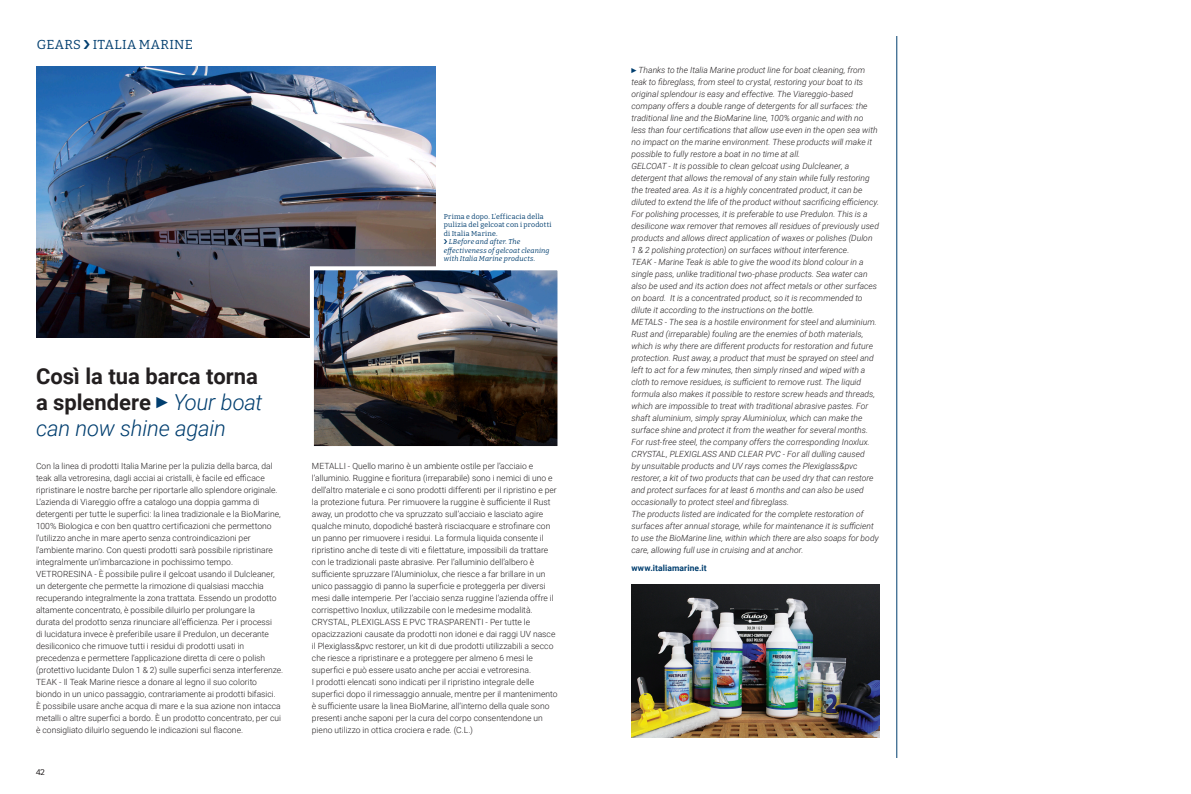
<style>
.page{position:relative;width:1191px;height:794px;background:#fff}
.page>*{position:absolute;margin:0;border:0;box-sizing:border-box;transform-origin:0 0}
.t1{font:700 22px/26px "Roboto";color:#231f20}
.t2{font:13px "Bitter";letter-spacing:.025em;color:#003e6f}
.t3{font:300 8.5px/12px "Roboto";letter-spacing:.005em;color:#231f20}
.t4{font:italic 300 8.5px/12px "Roboto";letter-spacing:.005em;color:#231f20}
.t5{font:700 8.5px "Roboto";letter-spacing:.01em;color:#003e6f}
.t6{font:300 8px "Bitter";color:#231f20}
.t7{font:italic 7px/8.4px "Bitter";letter-spacing:.02em;color:#003e6f}
.t8{font:7px/8.4px "Bitter";letter-spacing:.03em;color:#003e6f}
.s1{font-family:"Andale Mono";font-weight:400;font-size:19px;color:#003e6f}
.s2{font-weight:300;font-style:italic;color:#003e6f}
.s3{font-family:"Andale Mono";font-weight:400;font-style:normal;color:#003e6f}
</style>
<div class="page">
<hr style="left:896px;top:36px;width:1px;height:722px;background:#003e6f">
<img style="left:37px;top:67px;width:399px;height:270px">
<img style="left:315px;top:271px;width:241px;height:174px">
<div style="left:310px;top:266px;width:251px;height:184px;border:4px solid #fff"></div>
<img style="left:631px;top:584px;width:248px;height:153px">
<p class="t2" style="left:37px;top:36px;width:157px">GEARS ITALIA MARINE</p>
<p class="t8" style="left:444px;top:212px;width:109px">Prima e dopo. L’efficacia della pulizia del gelcoat con i prodotti</p>
<p class="t8" style="left:444px;top:229px;width:55px">di Italia Marine.</p>
<p class="t7" style="left:444px;top:237px;width:107px;text-indent:5px">LBefore and after. The effectiveness of gelcoat cleaning with Italia Marine products.</p>
<p class="t1" style="left:36px;top:362px;width:228px">Così la tua barca torna a splendere <span class="s1">►</span> <span class="s2">Your boat can now shine again</span></p>
<p class="t3" style="left:36px;top:459px;width:246px">Con la linea di prodotti Italia Marine per la pulizia della barca, dal teak alla vetroresina, dagli acciai ai cristalli, è facile ed efficace ripristinare le nostre barche per riportarle allo splendore originale.<br>L’azienda di Viareggio offre a catalogo una doppia gamma di detergenti per tutte le superfici: la linea tradizionale e la BioMarine, 100% Biologica e con ben quattro certificazioni che permettono l’utilizzo anche in mare aperto senza controindicazioni per l’ambiente marino. Con questi prodotti sarà possibile ripristinare integralmente un’imbarcazione in pochissimo tempo.</p>
<p class="t3" style="left:36px;top:567px;width:249px">VETRORESINA - È possibile pulire il gelcoat usando il Dulcleaner, un detergente che permette la rimozione di qualsiasi macchia recuperando integralmente la zona trattata. Essendo un prodotto altamente concentrato, è possibile diluirlo per prolungare la<br>durata del prodotto senza rinunciare all’efficienza. Per i processi<br>di lucidatura invece è preferibile usare il Predulon, un decerante desiliconico che rimuove tutti i residui di prodotti usati in precedenza e permettere l’applicazione diretta di cere o polish (protettivo lucidante Dulon 1 &amp; 2) sulle superfici senza interferenze.</p>
<p class="t3" style="left:36px;top:675px;width:246px">TEAK - Il Teak Marine riesce a donare al legno il suo colorito biondo in un unico passaggio, contrariamente ai prodotti bifasici.<br>È possibile usare anche acqua di mare e la sua azione non intacca metalli o altre superfici a bordo. È un prodotto concentrato, per cui è consigliato diluirlo seguendo le indicazioni sul flacone.</p>
<p class="t6" style="left:36px;top:767px;width:10px">42</p>
<p class="t3" style="left:312px;top:459px;width:246px">METALLI - Quello marino è un ambiente ostile per l’acciaio e l’alluminio. Ruggine e fioritura (irreparabile) sono i nemici di uno e dell’altro materiale e ci sono prodotti differenti per il ripristino e per la protezione futura. Per rimuovere la ruggine è sufficiente il Rust away, un prodotto che va spruzzato sull’acciaio e lasciato agire qualche minuto, dopodiché basterà risciacquare e strofinare con un panno per rimuovere i residui. La formula liquida consente il ripristino anche di teste di viti e filettature, impossibili da trattare con le tradizionali paste abrasive. Per l’alluminio dell’albero è sufficiente spruzzare l’Aluminiolux, che riesce a far brillare in un unico passaggio di panno la superficie e proteggerla per diversi mesi dalle intemperie. Per l’acciaio senza ruggine l’azienda offre il corrispettivo Inoxlux, utilizzabile con le medesime modalità.</p>
<p class="t3" style="left:312px;top:615px;width:245px">CRYSTAL, PLEXIGLASS E PVC TRASPARENTI - Per tutte le opacizzazioni causate da prodotti non idonei e dai raggi UV nasce il Plexiglass&amp;pvc restorer, un kit di due prodotti utilizzabili a secco che riesce a ripristinare e a proteggere per almeno 6 mesi le superfici e può essere usato anche per acciai e vetroresina.</p>
<p class="t3" style="left:312px;top:675px;width:247px">I prodotti elencati sono indicati per il ripristino integrale delle superfici dopo il rimessaggio annuale, mentre per il mantenimento è sufficiente usare la linea BioMarine, all’interno della quale sono presenti anche saponi per la cura del corpo consentendone un pieno utilizzo in ottica crociera e rade. (C.L.)</p>
<p class="t4" style="left:631px;top:64px;width:247px"><span class="s3">►</span> Thanks to the Italia Marine product line for boat cleaning, from teak to fibreglass, from steel to crystal, restoring your boat to its original splendour is easy and effective. The Viareggio-based company offers a double range of detergents for all surfaces: the traditional line and the BioMarine line, 100% organic and with no less than four certifications that allow use even in the open sea with no impact on the marine environment. These products will make it possible to fully restore a boat in no time at all.</p>
<p class="t4" style="left:631px;top:160px;width:249px">GELCOAT - It is possible to clean gelcoat using Dulcleaner, a detergent that allows the removal of any stain while fully restoring the treated area. As it is a highly concentrated product, it can be diluted to extend the life of the product without sacrificing efficiency.<br>For polishing processes, it is preferable to use Predulon. This is a desilicone wax remover that removes all residues of previously used products and allows direct application of waxes or polishes (Dulon 1 &amp; 2 polishing protection) on surfaces without interference.</p>
<p class="t4" style="left:631px;top:256px;width:247px">TEAK - Marine Teak is able to give the wood its blond colour in a single pass, unlike traditional two-phase products. Sea water can also be used and its action does not affect metals or other surfaces on board. It is a concentrated product, so it is recommended to dilute it according to the instructions on the bottle.</p>
<p class="t4" style="left:631px;top:316px;width:247px">METALS - The sea is a hostile environment for steel and aluminium.<br>Rust and (irreparable) fouling are the enemies of both materials, which is why there are different products for restoration and future protection. Rust away, a product that must be sprayed on steel and left to act for a few minutes, then simply rinsed and wiped with a cloth to remove residues, is sufficient to remove rust. The liquid formula also makes it possible to restore screw heads and threads, which are impossible to treat with traditional abrasive pastes. For shaft aluminium, simply spray Aluminiolux, which can make the surface shine and protect it from the weather for several months.<br>For rust-free steel, the company offers the corresponding Inoxlux.</p>
<p class="t4" style="left:631px;top:448px;width:244px">CRYSTAL, PLEXIGLASS AND CLEAR PVC - For all dulling caused by unsuitable products and UV rays comes the Plexiglass&amp;pvc restorer, a kit of two products that can be used dry that can restore and protect surfaces for at least 6 months and can also be used occasionally to protect steel and fibreglass.</p>
<p class="t4" style="left:631px;top:508px;width:249px">The products listed are indicated for the complete restoration of surfaces after annual storage, while for maintenance it is sufficient to use the BioMarine line, within which there are also soaps for body care, allowing full use in cruising and at anchor.</p>
<p class="t5" style="left:631px;top:562px;width:77px">www.italiamarine.it</p>
</div>
